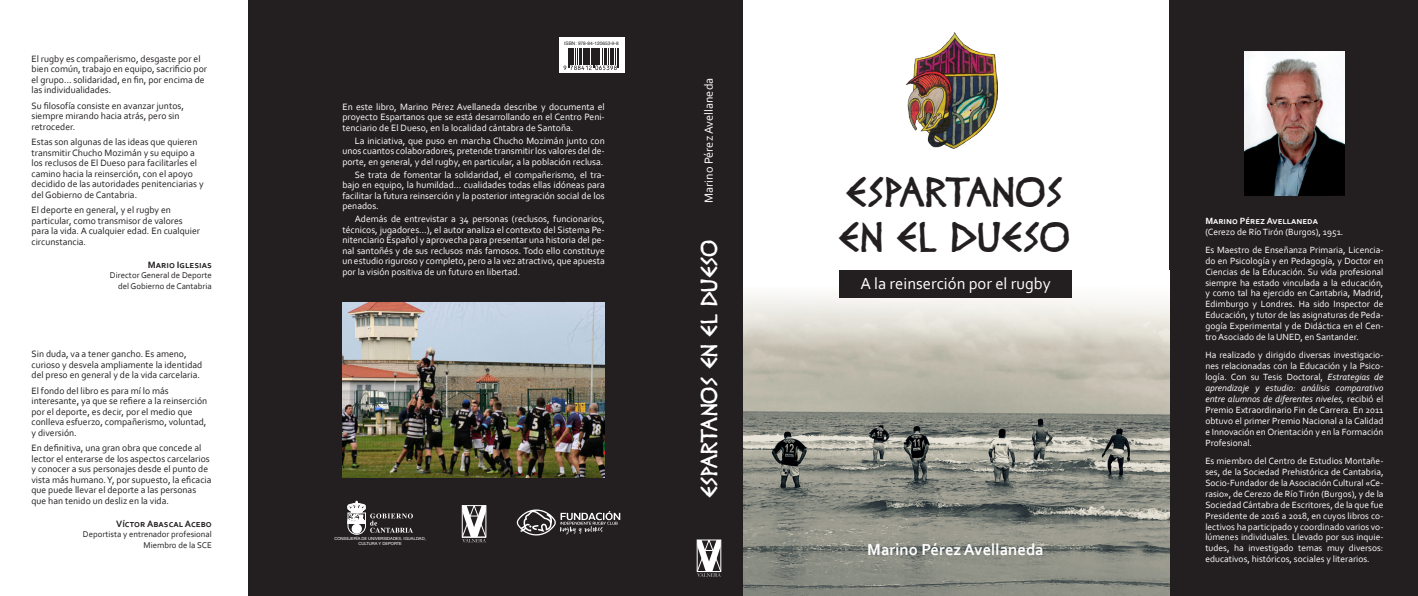
<style>
.page{position:relative;width:1418px;height:596px;background:#fff}
.page>*{position:absolute;margin:0;border:0;box-sizing:border-box;transform-origin:0 0}
.t1{font:37.62px/45.1px "Diogenes";letter-spacing:.04em;color:#231f20}
.t2{font:21px "Diogenes";letter-spacing:.04em;color:#fff}
.t3{font:16.62px "Corbel";color:#fff}
.t4{font:700 16.62px "Corbel";color:#fff}
.t5{font:12.25px "Corbel";color:#fff}
.t6{font:9.62px/10.5px "Corbel";color:#231f20}
.t7{font:9.62px/10.5px "Corbel";color:#fff;text-align:justify}
.t8{font:700 9.62px "Corbel";color:#231f20}
.t9{font:9.45px/10.9px "Corbel";color:#fff;text-align:justify}
.t10{font:700 9.45px "Corbel";color:#fff}
.t11{font:8.75px/10.5px "Corbel";color:#231f20;text-align:right}
.t12{font:4.73px "Helvetica";color:#231f20}
.t13{font:4.2px/4.5px "Helvetica Neue";color:#fff;text-align:center}
.s1{font-style:italic}
</style>
<div class="page">
<div style="left:248px;top:0;width:495px;height:595px;background:#231f20"></div>
<div style="left:1169px;top:0;width:249px;height:595px;background:#231f20"></div>
<img style="left:743px;top:365px;width:426px;height:230px">
<div style="left:743px;top:270px;width:426px;height:95px;background:linear-gradient(to bottom,#fff,#c2bcac)"></div>
<img style="left:1244px;top:51px;width:100px;height:144px">
<div style="left:839px;top:270px;width:232px;height:28px;background:#231f20"></div>
<svg style="left:696px;top:539px;width:25px;height:37px"></svg>
<svg style="left:462px;top:505px;width:24px;height:37px"></svg>
<img style="left:342px;top:302px;width:263px;height:175px">
<svg style="left:347px;top:500px;width:66px;height:34px"></svg>
<div style="left:559px;top:38px;width:66px;height:35px;background:#fff"></div>
<svg style="left:563px;top:48px;width:56px;height:22px"></svg>
<svg style="left:517px;top:509px;width:103px;height:26px"></svg>
<img style="left:906px;top:33px;width:91px;height:116px">
<p class="t6" style="left:32px;top:53px;width:177px">El rugby es compañerismo, desgaste por el bien común, trabajo en equipo, sacrificio por el grupo… solidaridad, en fin, por encima de las individualidades.</p>
<p class="t6" style="left:32px;top:100px;width:154px">Su filosofía consiste en avanzar juntos, siempre mirando hacia atrás, pero sin retroceder.</p>
<p class="t6" style="left:32px;top:136px;width:174px">Estas son algunas de las ideas que quieren transmitir Chucho Mozimán y su equipo a los reclusos de El Dueso para facilitarles el camino hacia la reinserción, con el apoyo decidido de las autoridades penitenciarias y del Gobierno de Cantabria.</p>
<p class="t6" style="left:32px;top:204px;width:170px">El deporte en general, y el rugby en particular, como transmisor de valores para la vida. A cualquier edad. En cualquier circunstancia.</p>
<p class="t8" style="left:148px;top:258px;width:65px">Mario Iglesias</p>
<p class="t11" style="left:110px;top:270px;width:103px">Director General de Deporte del Gobierno de Cantabria</p>
<p class="t6" style="left:32px;top:348px;width:172px">Sin duda, va a tener gancho. Es ameno, curioso y desvela ampliamente la identidad del preso en general y de la vida carcelaria.</p>
<p class="t6" style="left:32px;top:384px;width:177px">El fondo del libro es para mí lo más interesante, ya que se refiere a la reinserción por el deporte, es decir, por el medio que conlleva esfuerzo, compañerismo, voluntad, y diversión.</p>
<p class="t6" style="left:32px;top:442px;width:181px">En definitiva, una gran obra que concede al lector el enterarse de los aspectos carcelarios y conocer a sus personajes desde el punto de vista más humano. Y, por supuesto, la eficacia que puede llevar el deporte a las personas que han tenido un desliz en la vida.</p>
<p class="t8" style="left:116px;top:517px;width:97px">Víctor Abascal Acebo</p>
<p class="t11" style="left:83px;top:528px;width:130px">Deportista y entrenador profesional<br>Miembro de la SCE</p>
<p class="t12" style="left:564px;top:40px;width:56px">ISBN: 978-84-120653-9-8</p>
<p class="t7" style="left:342px;top:101px;width:264px">En este libro, Marino Pérez Avellaneda describe y documenta el proyecto Espartanos que se está desarrollando en el Centro Peni&shy;tenciario de El Dueso, en la localidad cántabra de Santoña.</p>
<p class="t7" style="left:342px;top:135px;width:264px;text-indent:12px">La iniciativa, que puso en marcha Chucho Mozimán junto con unos cuantos colaboradores, pretende transmitir los valores del de&shy;porte, en general, y del rugby, en particular, a la población reclusa.</p>
<p class="t7" style="left:342px;top:169px;width:264px;text-indent:12px">Se trata de fomentar la solidaridad, el compañerismo, el tra&shy;bajo en equipo, la humildad… cualidades todas ellas idóneas para facilitar la futura reinserción y la posterior integración social de los penados.</p>
<p class="t7" style="left:342px;top:213px;width:264px;text-indent:12px">Además de entrevistar a 34 personas (reclusos, funcionarios, técnicos, jugadores…), el autor analiza el contexto del Sistema Pe&shy;nitenciario Español y aprovecha para presentar una historia del pe&shy;nal santoñés y de sus reclusos más famosos. Todo ello constituye un estudio riguroso y completo, pero a la vez atractivo, que apuesta por la visión positiva de un futuro en libertad.</p>
<p class="t13" style="left:334px;top:536px;width:93px">CONSEJERÍA DE UNIVERSIDADES, IGUALDAD,<br>CULTURA Y DEPORTE</p>
<p class="t5" style="left:701px;top:202px;width:126px;rotate:-90deg">Marino Pérez Avellaneda</p>
<h2 class="t2" style="left:698px;top:498px;width:260px;rotate:-90deg">ESPARTANOS EN EL DUESO</h2>
<h1 class="t1" style="left:838px;top:171px;width:233px">ESPARTANOS<br>EN EL DUESO</h1>
<h3 class="t3" style="left:860px;top:273px;width:192px">A la reinserción por el rugby</h3>
<h3 class="t4" style="left:867px;top:538px;width:178px">Marino Pérez Avellaneda</h3>
<p class="t10" style="left:1205px;top:215px;width:114px">Marino Pérez Avellaneda</p>
<p class="t9" style="left:1205px;top:222px;width:180px;line-height:17.9px">(Cerezo de Río Tirón (Burgos), 1951.<br>Es Maestro de Enseñanza Primaria, Licencia-</p>
<p class="t9" style="left:1205px;top:255px;width:180px">do en Psicología y en Pedagogía, y Doctor en Ciencias de la Educación. Su vida profesional siempre ha estado vinculada a la educación, y como tal ha ejercido en Cantabria, Madrid, Edimburgo y Londres. Ha sido Inspector de Educación, y tutor de las asignaturas de Peda&shy;gogía Experimental y de Didáctica en el Cen&shy;tro Asociado de la UNED, en Santander.</p>
<p class="t9" style="left:1205px;top:349px;width:180px">Ha realizado y dirigido diversas investigacio&shy;nes relacionadas con la Educación y la Psico&shy;logía. Con su Tesis Doctoral, <span class="s1">Estrategias de aprendizaje y estudio: análisis comparativo entre alumnos de diferentes niveles,</span> recibió el Premio Extraordinario Fin de Carrera. En 2011 obtuvo el primer Premio Nacional a la Calidad e Innovación en Orientación y en la Formación Profesional.</p>
<p class="t9" style="left:1205px;top:454px;width:180px">Es miembro del Centro de Estudios Montañe&shy;ses, de la Sociedad Prehistórica de Cantabria, Socio-Fundador de la Asociación Cultural «Ce&shy;rasio», de Cerezo de Río Tirón (Burgos), y de la Sociedad Cántabra de Escritores, de la que fue Presidente de 2016 a 2018, en cuyos libros co&shy;lectivos ha participado y coordinado varios vo&shy;lúmenes individuales. Llevado por sus inquie&shy;tudes, ha investigado temas muy diversos: educativos, históricos, sociales y literarios.</p>
</div>
